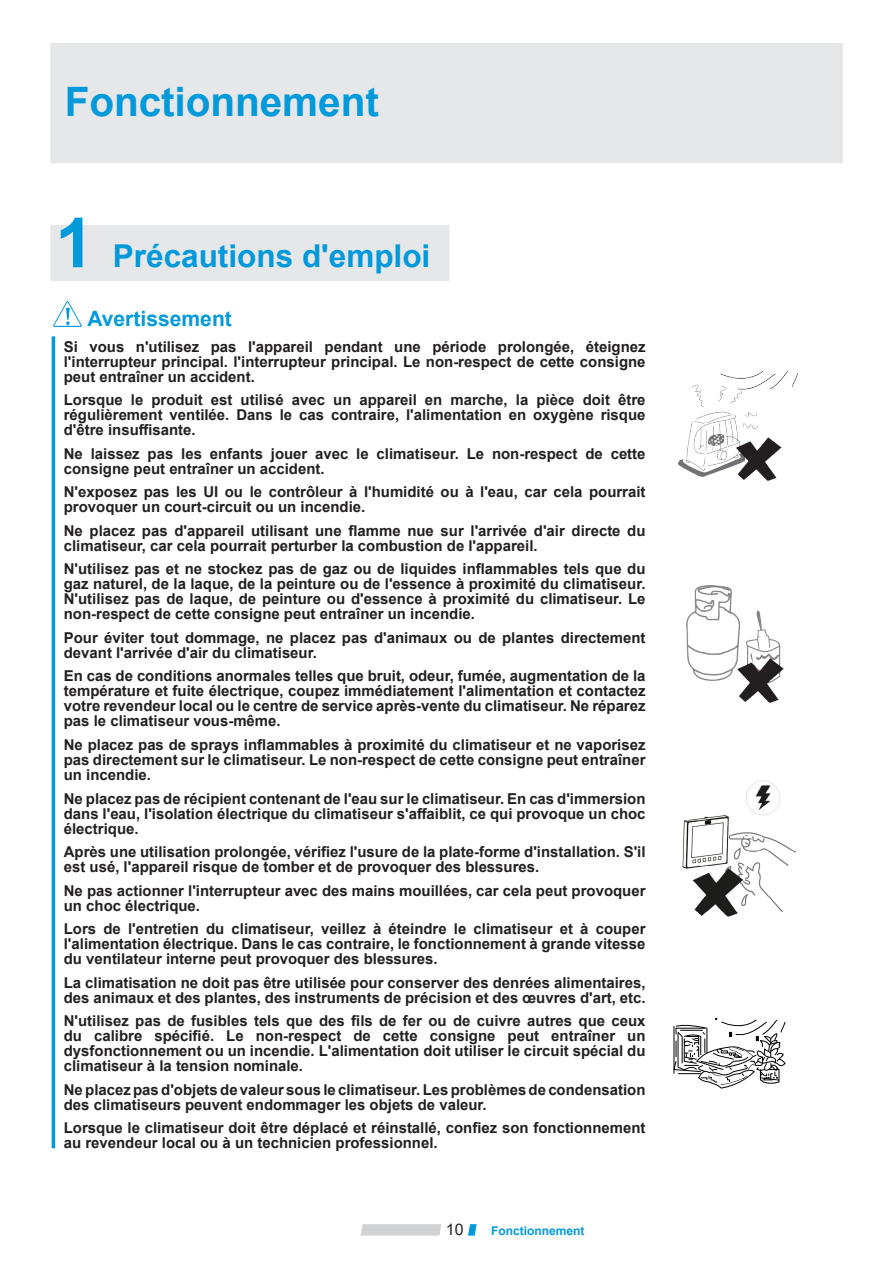
<style>
.page{position:relative;width:894px;height:1264px;background:#fff}
.page>*{position:absolute;margin:0;border:0;box-sizing:border-box;transform-origin:0 0}
.t1{font:700 40.5px "Arial";color:#0099da}
.t2{font:700 31.5px "Arial";color:#0099da}
.t3{font:700 21px "Arial";color:#0099da}
.t4{font:15.9px "Arial";color:#221f1f}
.t5{font:700 15px/15px "Arial";color:#221f1f}
.t6{font:700 12px "Arial";color:#0099da}
.s1{font-size:69px}
</style>
<div class="page">
<div style="left:51px;top:225px;width:398px;height:56px;background:#e6e7e8"></div>
<div style="left:51px;top:43px;width:791px;height:120px;background:#e6e7e8"></div>
<hr style="left:52px;top:336px;width:3px;height:811px;background:#0099da">
<svg style="left:673px;top:1017px;width:113px;height:71px"></svg>
<img style="left:708px;top:1063px;width:46px;height:21px">
<img style="left:53px;top:301px;width:29px;height:25px">
<img style="left:686px;top:585px;width:97px;height:117px">
<img style="left:678px;top:371px;width:119px;height:109px">
<img style="left:682px;top:780px;width:114px;height:137px">
<svg style="left:361px;top:1224px;width:79px;height:10px"></svg>
<svg style="left:468px;top:1224px;width:8px;height:10px"></svg>
<h1 class="t1" style="left:65px;top:73px;width:316px">Fonctionnement</h1>
<h2 class="t2" style="left:55px;top:234px;width:376px"><span class="s1">1</span> Précautions d'emploi</h2>
<h3 class="t3" style="left:87px;top:304px;width:146px">Avertissement</h3>
<p class="t5" style="left:64px;top:339px;width:583px;text-align:justify">Si vous n'utilisez pas l'appareil pendant une période prolongée, éteignez l'interrupteur principal. l'interrupteur principal. Le non-respect de cette consigne peut entraîner un accident.</p>
<p class="t5" style="left:64px;top:392px;width:583px;text-align:justify">Lorsque le produit est utilisé avec un appareil en marche, la pièce doit être régulièrement ventilée. Dans le cas contraire, l'alimentation en oxygène risque d'être insuffisante.</p>
<p class="t5" style="left:64px;top:446px;width:583px">Ne laissez pas les enfants jouer avec le climatiseur. Le non-respect de cette consigne peut entraîner un accident.</p>
<p class="t5" style="left:64px;top:484px;width:583px">N'exposez pas les UI ou le contrôleur à l'humidité ou à l'eau, car cela pourrait provoquer un court-circuit ou un incendie.</p>
<p class="t5" style="left:64px;top:523px;width:583px">Ne placez pas d'appareil utilisant une flamme nue sur l'arrivée d'air directe du climatiseur, car cela pourrait perturber la combustion de l'appareil.</p>
<p class="t5" style="left:64px;top:561px;width:583px;text-align:justify">N'utilisez pas et ne stockez pas de gaz ou de liquides inflammables tels que du gaz naturel, de la laque, de la peinture ou de l'essence à proximité du climatiseur.<br>N'utilisez pas de laque, de peinture ou d'essence à proximité du climatiseur. Le non-respect de cette consigne peut entraîner un incendie.</p>
<p class="t5" style="left:64px;top:630px;width:583px">Pour éviter tout dommage, ne placez pas d'animaux ou de plantes directement devant l'arrivée d'air du climatiseur.</p>
<p class="t5" style="left:64px;top:668px;width:583px;text-align:justify">En cas de conditions anormales telles que bruit, odeur, fumée, augmentation de la température et fuite électrique, coupez immédiatement l'alimentation et contactez votre revendeur local ou le centre de service après-vente du climatiseur. Ne réparez pas le climatiseur vous-même.</p>
<p class="t5" style="left:64px;top:737px;width:583px;text-align:justify">Ne placez pas de sprays inflammables à proximité du climatiseur et ne vaporisez pas directement sur le climatiseur. Le non-respect de cette consigne peut entraîner un incendie.</p>
<p class="t5" style="left:64px;top:790px;width:583px;text-align:justify">Ne placez pas de récipient contenant de l'eau sur le climatiseur. En cas d'immersion dans l'eau, l'isolation électrique du climatiseur s'affaiblit, ce qui provoque un choc électrique.</p>
<p class="t5" style="left:64px;top:844px;width:583px">Après une utilisation prolongée, vérifiez l'usure de la plate-forme d'installation. S'il est usé, l'appareil risque de tomber et de provoquer des blessures.</p>
<p class="t5" style="left:64px;top:882px;width:583px">Ne pas actionner l'interrupteur avec des mains mouillées, car cela peut provoquer un choc électrique.</p>
<p class="t5" style="left:64px;top:921px;width:583px;text-align:justify">Lors de l'entretien du climatiseur, veillez à éteindre le climatiseur et à couper l'alimentation électrique. Dans le cas contraire, le fonctionnement à grande vitesse du ventilateur interne peut provoquer des blessures.</p>
<p class="t5" style="left:64px;top:974px;width:583px">La climatisation ne doit pas être utilisée pour conserver des denrées alimentaires, des animaux et des plantes, des instruments de précision et des œuvres d'art, etc.</p>
<p class="t5" style="left:64px;top:1013px;width:583px;text-align:justify">N'utilisez pas de fusibles tels que des fils de fer ou de cuivre autres que ceux du calibre spécifié. Le non-respect de cette consigne peut entraîner un dysfonctionnement ou un incendie. L'alimentation doit utiliser le circuit spécial du climatiseur à la tension nominale.</p>
<p class="t5" style="left:64px;top:1081px;width:583px">Ne placez pas d'objets de valeur sous le climatiseur. Les problèmes de condensation des climatiseurs peuvent endommager les objets de valeur.</p>
<p class="t5" style="left:64px;top:1120px;width:583px">Lorsque le climatiseur doit être déplacé et réinstallé, confiez son fonctionnement au revendeur local ou à un technicien professionnel.</p>
<p class="t4" style="left:445px;top:1217px;width:19px">10</p>
<p class="t6" style="left:491px;top:1221px;width:95px">Fonctionnement</p>
</div>
